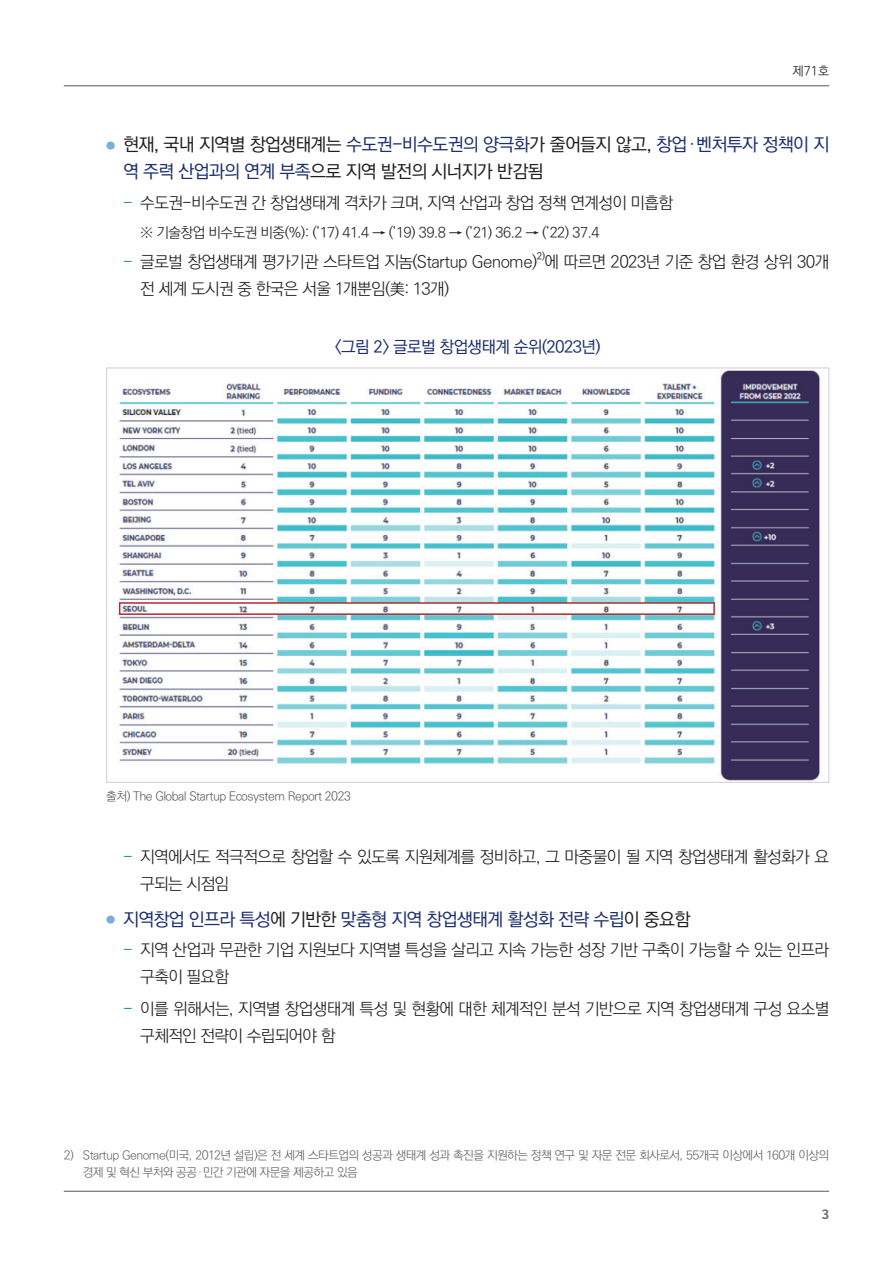
<style>
.page{position:relative;width:893px;height:1263px;background:#fff}
.page>*{position:absolute;margin:0;border:0;box-sizing:border-box;transform-origin:0 0}
.t1{font:500 18px/27px "Ko Pub World Dotum";letter-spacing:-.04em;color:#231f20}
.t2{font:500 18px "Ko Pub World Dotum";letter-spacing:-.04em;color:#1c2f6f}
.t3{font:300 16.5px/27px "Ko Pub World Dotum";letter-spacing:-.04em;color:#231f20}
.t4{font:500 16.5px "Ko Pub World Dotum";letter-spacing:-.04em;color:#1c2f6f}
.t5{font:300 14.25px "Ko Pub World Dotum";letter-spacing:-.04em;color:#231f20}
.t6{font:300 12.75px "Ko Pub World Dotum";color:#231f20}
.t7{font:700 12.75px "Noto Sans CJ Kkr";color:#6c6d70}
.t8{font:300 12px/16.5px "Ko Pub World Dotum";letter-spacing:-.045em;color:#636366}
.t9{font:300 12px "Ko Pub World Dotum";letter-spacing:-.04em;color:#57585a}
.t10{font:500 9.6px "Ko Pub World Dotum";color:#231f20}
.s1{font-family:"Noto Sans CJ Kkr";font-weight:700;font-size:9px;color:#79aede}
.s2{color:#1c2f6f}
.s3{color:#007ec5}
.s4{color:#231f20}
</style>
<div class="page">
<hr style="left:64px;top:1191px;width:765px;height:1px;background:#57585a">
<hr style="left:64px;top:85px;width:765px;height:1px;background:#57585a">
<img style="left:118px;top:370px;width:702px;height:411px">
<p class="t6" style="left:793px;top:62px;width:38px">제71호</p>
<p class="t1" style="left:123px;top:132px;width:708px;text-indent:-17px"><span class="s1">●</span> 현재, 국내 지역별 창업생태계는 <span class="s2">수도권-비수도권의 양극화</span>가 줄어들지 않고, <span class="s2">창업·벤처투자 정책이 지 역 주력 산업과의 연계 부족</span>으로 지역 발전의 시너지가 반감됨</p>
<p class="t3" style="left:123px;top:189px;width:551px"><span class="s3">-</span> 수도권-비수도권 간 창업생태계 격차가 크며, 지역 산업과 창업 정책 연계성이 미흡함</p>
<p class="t5" style="left:140px;top:223px;width:461px">※ 기술창업 비수도권 비중(%): (’17) 41.4 → (’19) 39.8 → (’21) 36.2 → (’22) 37.4</p>
<p class="t3" style="left:123px;top:249px;width:708px"><span class="s3">-</span> 글로벌 창업생태계 평가기관 스타트업 지놈(Startup Genome) 에 따르면 2023년 기준 창업 환경 상위 30개</p>
<p class="t10" style="left:537px;top:250px;width:10px">2)</p>
<p class="t3" style="left:140px;top:276px;width:311px">전 세계 도시권 중 한국은 서울 1개뿐임(美: 13개)</p>
<p class="t4" style="left:335px;top:336px;width:268px">&lt;그림 2&gt; 글로벌 창업생태계 순위(2023년)</p>
<p class="t9" style="left:106px;top:788px;width:246px">출처) The Global Startup Ecosystem Report 2023</p>
<p class="t3" style="left:140px;top:843px;width:690px;text-indent:-17px"><span class="s3">-</span> 지역에서도 적극적으로 창업할 수 있도록 지원체계를 정비하고, 그 마중물이 될 지역 창업생태계 활성화가 요 구되는 시점임</p>
<p class="t2" style="left:106px;top:907px;width:586px"><span class="s1">●</span> 지역창업 인프라 특성<span class="s4">에 기반한</span> 맞춤형 지역 창업생태계 활성화 전략 수립<span class="s4">이 중요함</span></p>
<p class="t3" style="left:140px;top:937px;width:690px;text-indent:-17px"><span class="s3">-</span> 지역 산업과 무관한 기업 지원보다 지역별 특성을 살리고 지속 가능한 성장 기반 구축이 가능할 수 있는 인프라 구축이 필요함</p>
<p class="t3" style="left:140px;top:995px;width:691px;text-indent:-17px"><span class="s3">-</span> 이를 위해서는, 지역별 창업생태계 특성 및 현황에 대한 체계적인 분석 기반으로 지역 창업생태계 구성 요소별 구체적인 전략이 수립되어야 함</p>
<p class="t8" style="left:83px;top:1147px;width:748px;text-indent:-19px">2) Startup Genome(미국, 2012년 설립)은 전 세계 스타트업의 성공과 생태계 성과 촉진을 지원하는 정책 연구 및 자문 전문 회사로서, 55개국 이상에서 160개 이상의 경제 및 혁신 부처와 공공·민간 기관에 자문을 제공하고 있음</p>
<p class="t7" style="left:822px;top:1207px;width:9px">3</p>
</div>
